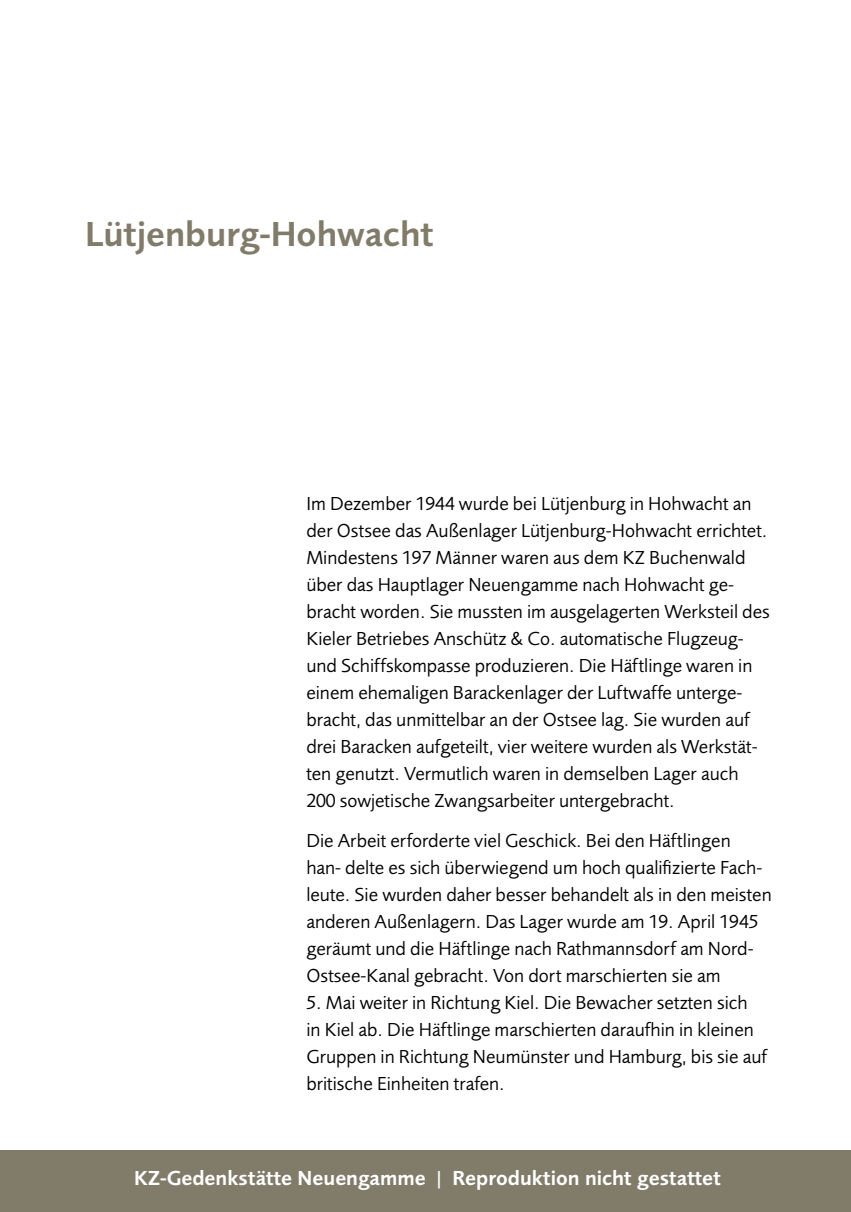
<style>
.page{position:relative;width:851px;height:1212px;background:#fff}
.page>*{position:absolute;margin:0;border:0;box-sizing:border-box;transform-origin:0 0}
.t1{font:36px "Foundry Sans Demi CE";color:#817b6a}
.t2{font:21px "Foundry Sans Demi CE";color:#fff}
.t3{font:19.5px/27px "Foundry Sans Book CE";color:#000}
</style>
<div class="page">
<div style="left:0;top:1150px;width:850px;height:62px;background:#817b6a"></div>
<h1 class="t1" style="left:85px;top:213px;width:350px">Lütjenburg-Hohwacht</h1>
<p class="t3" style="left:306px;top:490px;width:465px">Im Dezember 1944 wurde bei Lütjenburg in Hohwacht an der Ostsee das Außenlager Lütjenburg-Hohwacht errichtet.<br>Mindestens 197 Männer waren aus dem KZ Buchenwald über das Hauptlager Neuengamme nach Hohwacht ge&shy;bracht worden. Sie mussten im ausgelagerten Werksteil des Kieler Betriebes Anschütz &amp; Co. automatische Flugzeug&shy;und Schiffskompasse produzieren. Die Häftlinge waren in einem ehemaligen Barackenlager der Luftwaffe unterge&shy;bracht, das unmittelbar an der Ostsee lag. Sie wurden auf drei Baracken aufgeteilt, vier weitere wurden als Werkstät&shy;ten genutzt. Vermutlich waren in demselben Lager auch 200 sowjetische Zwangsarbeiter untergebracht.</p>
<p class="t3" style="left:306px;top:827px;width:467px">Die Arbeit erforderte viel Geschick. Bei den Häftlingen<br>han- delte es sich überwiegend um hoch qualifizierte Fach&shy;leute. Sie wurden daher besser behandelt als in den meisten anderen Außenlagern. Das Lager wurde am 19. April 1945 geräumt und die Häftlinge nach Rathmannsdorf am Nord-Ostsee-Kanal gebracht. Von dort marschierten sie am</p>
<p class="t3" style="left:306px;top:989px;width:462px">5. Mai weiter in Richtung Kiel. Die Bewacher setzten sich<br>in Kiel ab. Die Häftlinge marschierten daraufhin in kleinen Gruppen in Richtung Neumünster und Hamburg, bis sie auf britische Einheiten trafen.</p>
<p class="t2" style="left:134px;top:1165px;width:588px">KZ-Gedenkstätte Neuengamme | Reproduktion nicht gestattet</p>
</div>
